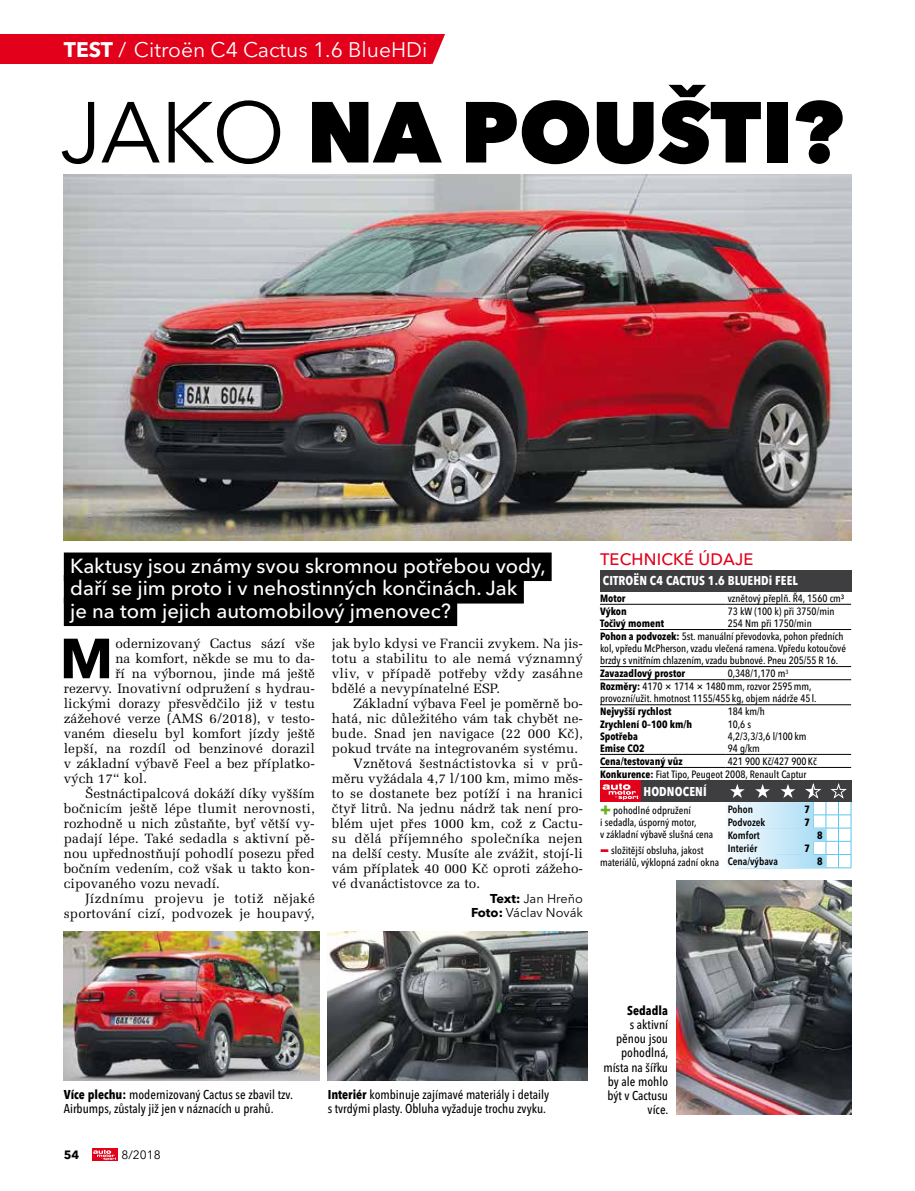
<style>
.page{position:relative;width:915px;height:1191px;background:#fff}
.page>*{position:absolute;margin:0;border:0;box-sizing:border-box;transform-origin:0 0}
.t1{font:800 85.5px "Avenir Next LT Pro";color:#000}
.t2{font:700 55.8px "Avenir Next LT Pro";color:#000}
.t3{font:21px "Avenir Next LT Pro";color:#fff}
.t4{font:500 20.25px/22.5px "Avenir Next LT Pro";color:#fff}
.t5{font:500 16.5px "Avenir Next LT Pro";letter-spacing:.01em;color:#e2001a}
.t6{font:13.5px/15px "Melior CE";color:#000;text-align:justify}
.t7{font:13.5px "Melior CE";letter-spacing:.025em;color:#000}
.t8{font:500 condensed 12.75px/14.2px "Avenir Next LT Pro";color:#000}
.t9{font:700 condensed 12.75px "Avenir Next LT Pro";letter-spacing:.01em;color:#fff}
.t10{font:12.75px/14.2px "Avenir Next LT Pro";color:#000;text-align:right}
.t11{font:700 condensed 12.75px "Avenir Next LT Pro";color:#000}
.t12{font:12px "Avenir Next LT Pro";color:#000}
.t13{font:700 12px "Avenir Next LT Pro";color:#000}
.t14{font:500 condensed 10.5px/12px "Avenir Next LT Pro";color:#000}
.t15{font:700 condensed 10.5px/13px "Avenir Next LT Pro";color:#000}
.t16{font:600 condensed 10.5px/13px "Avenir Next LT Pro";color:#000}
.s1{font-weight:700}
.s2{font-weight:400}
.s3{font-weight:800;font-stretch:normal;font-size:16.5px;color:#6ab023}
.s4{font-weight:800;font-stretch:normal;font-size:22.35px;color:#e2001a}
</style>
<div class="page">
<img style="left:64px;top:174px;width:786px;height:366px">
<div style="left:92px;top:1148px;width:25px;height:13px;background:#e2001a"></div>
<svg style="left:93px;top:1149px;width:23px;height:11px"></svg>
<svg style="left:430px;top:34px;width:15px;height:30px"></svg>
<div style="left:0;top:34px;width:430px;height:30px;background:#e2001a"></div>
<img style="left:64px;top:931px;width:255px;height:149px">
<img style="left:327px;top:931px;width:260px;height:149px">
<div style="left:64px;top:552px;width:487px;height:29px;background:#000"></div>
<div style="left:64px;top:575px;width:459px;height:28px;background:#000"></div>
<div style="left:64px;top:597px;width:393px;height:29px;background:#000"></div>
<img style="left:676px;top:880px;width:174px;height:234px">
<div style="left:600px;top:570px;width:250px;height:21px;background:#3e3d40"></div>
<hr style="left:600px;top:604px;width:125px;height:1px;background:#000">
<hr style="left:725px;top:604px;width:125px;height:1px;background:#000">
<hr style="left:600px;top:666px;width:125px;height:1px;background:#000">
<hr style="left:725px;top:666px;width:125px;height:1px;background:#000">
<hr style="left:600px;top:679px;width:125px;height:1px;background:#000">
<hr style="left:725px;top:679px;width:125px;height:1px;background:#000">
<hr style="left:600px;top:754px;width:125px;height:1px;background:#000">
<hr style="left:725px;top:754px;width:125px;height:1px;background:#000">
<hr style="left:600px;top:767px;width:125px;height:1px;background:#000">
<hr style="left:725px;top:767px;width:125px;height:1px;background:#000">
<hr style="left:600px;top:704px;width:125px;height:1px;background:#000">
<hr style="left:725px;top:704px;width:125px;height:1px;background:#000">
<hr style="left:600px;top:629px;width:125px;height:1px;background:#000">
<hr style="left:725px;top:629px;width:125px;height:1px;background:#000">
<div style="left:600px;top:781px;width:250px;height:21px;background:#3e3d40"></div>
<div style="left:600px;top:781px;width:40px;height:21px;background:#e2001a"></div>
<svg style="left:602px;top:783px;width:36px;height:16px"></svg>
<svg style="left:727px;top:783px;width:124px;height:85px"></svg>
<h3 class="t3" style="left:64px;top:37px;width:365px"><span class="s1">TEST</span> / Citroën C4 Cactus 1.6 BlueHDi</h3>
<h1 class="t1" style="left:60px;top:79px;width:785px"><span class="s2">JAKO</span> NA POUŠTI?</h1>
<h3 class="t4" style="left:70px;top:554px;width:477px">Kaktusy jsou známy svou skromnou potřebou vody, daří se jim proto i v nehostinných končinách. Jak<br>je na tom jejich automobilový jmenovec?</h3>
<h2 class="t2" style="left:60px;top:624px;width:55px">M</h2>
<p class="t6" style="left:115px;top:636px;width:201px">odernizovaný Cactus sází vše</p>
<p class="t6" style="left:115px;top:651px;width:201px">na komfort, někde se mu to da-</p>
<p class="t6" style="left:115px;top:666px;width:201px">ří na výbornou, jinde má ještě</p>
<p class="t6" style="left:64px;top:681px;width:252px">rezervy. Inovativní odpružení s hydrau-</p>
<p class="t6" style="left:64px;top:696px;width:252px">lickými dorazy přesvědčilo již v testu</p>
<p class="t6" style="left:64px;top:711px;width:252px">zážehové verze (AMS 6/2018), v testo-</p>
<p class="t6" style="left:64px;top:726px;width:252px">vaném dieselu byl komfort jízdy ještě</p>
<p class="t6" style="left:64px;top:741px;width:252px">lepší, na rozdíl od benzinové dorazil</p>
<p class="t6" style="left:64px;top:756px;width:252px">v základní výbavě Feel a bez příplatko-</p>
<p class="t6" style="left:64px;top:771px;width:85px">vých 17“ kol.</p>
<p class="t6" style="left:85px;top:786px;width:231px">Šestnáctipalcová dokáží díky vyšším</p>
<p class="t6" style="left:64px;top:801px;width:252px">bočnicím ještě lépe tlumit nerovnosti,</p>
<p class="t6" style="left:64px;top:816px;width:252px">rozhodně u nich zůstaňte, byť větší vy-</p>
<p class="t6" style="left:64px;top:831px;width:252px">padají lépe. Také sedadla s aktivní pě-</p>
<p class="t6" style="left:64px;top:846px;width:252px">nou upřednostňují pohodlí posezu před</p>
<p class="t6" style="left:64px;top:861px;width:252px">bočním vedením, což však u takto kon-</p>
<p class="t6" style="left:64px;top:876px;width:158px">cipovaného vozu nevadí.</p>
<p class="t7" style="left:85px;top:891px;width:231px">Jízdnímu projevu je totiž nějaké</p>
<p class="t6" style="left:64px;top:906px;width:252px">sportování cizí, podvozek je houpavý,</p>
<p class="t6" style="left:332px;top:636px;width:252px">jak bylo kdysi ve Francii zvykem. Na jis&shy;totu a stabilitu to ale nemá významný vliv, v případě potřeby vždy zasáhne bdělé a nevypínatelné ESP.</p>
<p class="t6" style="left:353px;top:696px;width:231px">Základní výbava Feel je poměrně bo-</p>
<p class="t6" style="left:332px;top:711px;width:252px">hatá, nic důležitého vám tak chybět ne-</p>
<p class="t6" style="left:332px;top:726px;width:252px">bude. Snad jen navigace (22 000 Kč),</p>
<p class="t6" style="left:332px;top:741px;width:248px">pokud trváte na integrovaném systému.</p>
<p class="t6" style="left:353px;top:756px;width:231px">Vznětová šestnáctistovka si v prů-</p>
<p class="t6" style="left:332px;top:771px;width:252px">měru vyžádala 4,7 l/100 km, mimo měs-</p>
<p class="t6" style="left:332px;top:786px;width:252px">to se dostanete bez potíží i na hranici</p>
<p class="t6" style="left:332px;top:801px;width:252px">čtyř litrů. Na jednu nádrž tak není pro-</p>
<p class="t6" style="left:332px;top:816px;width:252px">blém ujet přes 1000 km, což z Cactu-</p>
<p class="t6" style="left:332px;top:831px;width:252px">su dělá příjemného společníka nejen</p>
<p class="t6" style="left:332px;top:846px;width:252px">na delší cesty. Musíte ale zvážit, stojí-li</p>
<p class="t6" style="left:332px;top:861px;width:252px">vám příplatek 40 000 Kč oproti zážeho-</p>
<p class="t6" style="left:332px;top:876px;width:150px">vé dvanáctistovce za to.</p>
<p class="t10" style="left:471px;top:891px;width:113px"><span class="s1">Text:</span> Jan Hreňo<br><span class="s1">Foto:</span> Václav Novák</p>
<p class="t5" style="left:600px;top:550px;width:155px">TECHNICKÉ ÚDAJE</p>
<p class="t9" style="left:602px;top:572px;width:197px">CITROËN C4 CACTUS 1.6 BLUEHDi FEEL</p>
<p class="t15" style="left:600px;top:591px;width:27px">Motor</p>
<p class="t14" style="left:727px;top:592px;width:118px">vznětový přeplň. Ř4, 1560 cm³</p>
<p class="t15" style="left:600px;top:604px;width:28px">Výkon</p>
<p class="t14" style="left:727px;top:605px;width:108px">73 kW (100 k) při 3750/min</p>
<p class="t15" style="left:600px;top:616px;width:65px">Točivý moment</p>
<p class="t14" style="left:600px;top:616px;width:245px;line-height:13px;text-indent:128px">254 Nm při 1750/min<br><span class="s1">Pohon a podvozek:</span> 5st. manuální převodovka, pohon předních</p>
<p class="t14" style="left:600px;top:642px;width:247px">kol, vpředu McPherson, vzadu vlečená ramena. Vpředu kotoučové brzdy s vnitřním chlazením, vzadu bubnové. Pneu 205/55 R 16.</p>
<p class="t15" style="left:600px;top:667px;width:87px">Zavazadlový prostor</p>
<p class="t14" style="left:600px;top:667px;width:213px;line-height:13px;text-indent:128px">0,348/1,170 m<sup>3<br></sup><span class="s1">Rozměry:</span> 4170 × 1714 × 1480mm, rozvor 2595mm,</p>
<p class="t14" style="left:600px;top:692px;width:218px">provozní/užit. hmotnost 1155/455 kg, objem nádrže 45 l.</p>
<p class="t15" style="left:600px;top:705px;width:73px">Nejvyšší rychlost</p>
<p class="t14" style="left:727px;top:705px;width:39px">184 km/h</p>
<p class="t15" style="left:600px;top:717px;width:94px">Zrychlení 0–100 km/h</p>
<p class="t14" style="left:727px;top:718px;width:25px">10,6 s</p>
<p class="t15" style="left:600px;top:729px;width:39px">Spotřeba</p>
<p class="t14" style="left:727px;top:730px;width:80px">4,2/3,3/3,6 l/100 km</p>
<p class="t15" style="left:600px;top:741px;width:46px">Emise CO2</p>
<p class="t14" style="left:727px;top:742px;width:34px">94 g/km</p>
<p class="t15" style="left:600px;top:754px;width:84px">Cena/testovaný vůz</p>
<p class="t14" style="left:600px;top:754px;width:218px;line-height:13px;text-indent:128px">421 900 Kč/427 900 Kč<br><span class="s1">Konkurence:</span> Fiat Tipo, Peugeot 2008, Renault Captur</p>
<p class="t16" style="left:727px;top:802px;width:52px">Pohon<br>Podvozek<br>Komfort<br>Interiér<br>Cena/výbava</p>
<p class="t9" style="left:643px;top:784px;width:65px">HODNOCENÍ</p>
<p class="t15" style="left:804px;top:802px;width:7px">7<br>7</p>
<p class="t14" style="left:600px;top:804px;width:115px"><span class="s3">+</span> pohodlné odpružení<br>i sedadla, úsporný motor,<br>v základní výbavě slušná cena</p>
<p class="t14" style="left:600px;top:844px;width:120px"><span class="s4">–</span> složitější obsluha, jakost materiálů, výklopná zadní okna</p>
<p class="t15" style="left:816px;top:828px;width:7px">8</p>
<p class="t15" style="left:804px;top:841px;width:7px">7</p>
<p class="t15" style="left:816px;top:855px;width:7px">8</p>
<p class="t8" style="left:64px;top:1086px;width:230px"><span class="s1">Více plechu:</span> modernizovaný Cactus se zbavil tzv.<br>Airbumps, zůstaly již jen v náznacích u prahů.</p>
<p class="t13" style="left:64px;top:1147px;width:17px">54</p>
<p class="t12" style="left:121px;top:1148px;width:41px">8/2018</p>
<p class="t8" style="left:327px;top:1086px;width:223px"><span class="s1">Interiér</span> kombinuje zajímavé materiály i detaily s tvrdými plasty. Obluha vyžaduje trochu zvyku.</p>
<p class="t11" style="left:627px;top:1002px;width:42px">Sedadla</p>
<p class="t8" style="left:603px;top:1017px;width:67px;text-align:right">s aktivní pěnou jsou pohodlná, místa na šířku by ale mohlo být v Cactusu více.</p>
</div>
